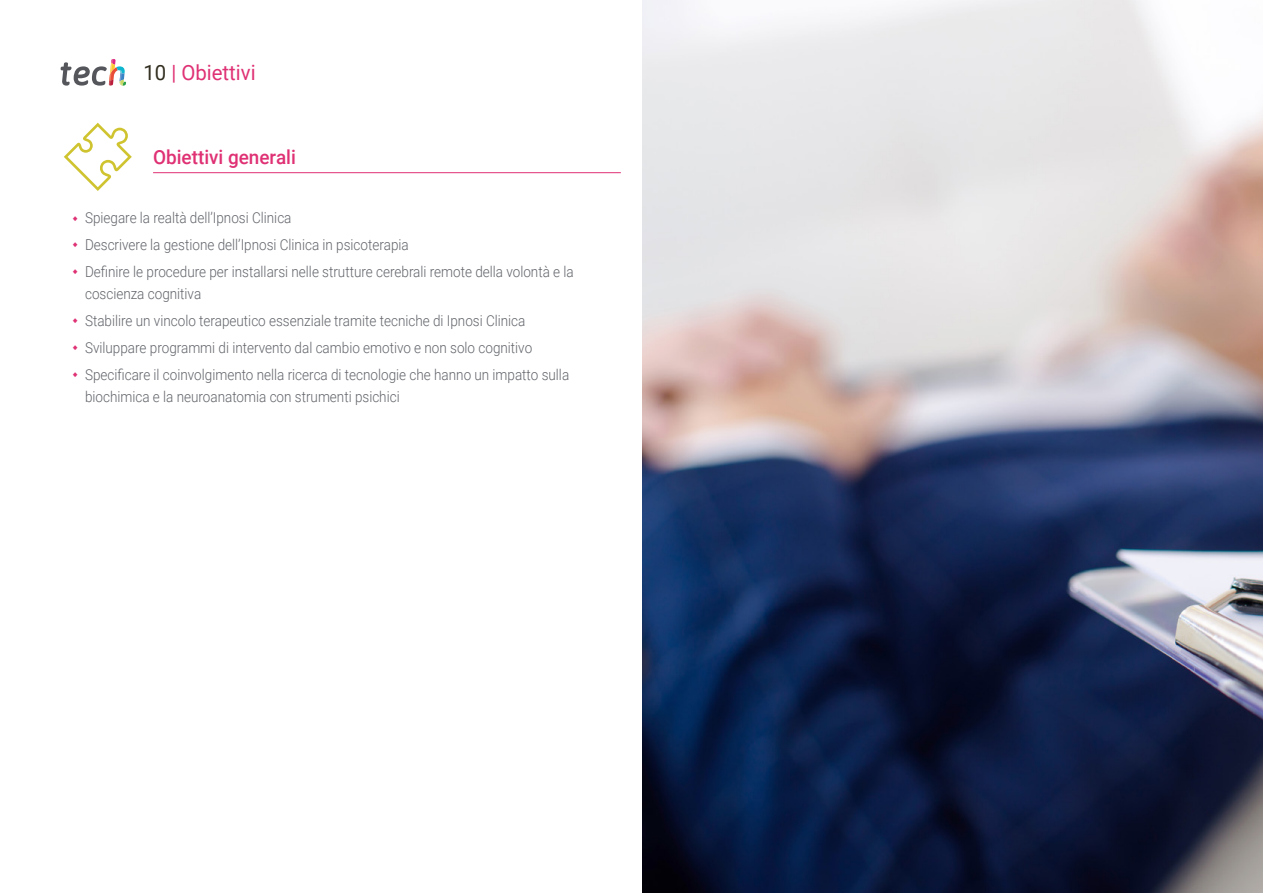
<style>
.page{position:relative;width:1263px;height:893px;background:#fff}
.page>*{position:absolute;margin:0;border:0;box-sizing:border-box;transform-origin:0 0}
.t1{font:21px "Roboto";color:#df3174}
.t2{font:500 19.5px "Roboto";color:#df3174}
.t3{font:300 15px/26.7px "Roboto";color:#61646a;scale:.9 1}
.s1{color:#312e20}
</style>
<div class="page">
<hr style="left:153px;top:172px;width:468px;height:1px;background:#df3174">
<svg style="left:64px;top:123px;width:68px;height:68px"></svg>
<img style="left:642px;top:0;width:621px;height:893px">
<svg style="left:61px;top:59px;width:65px;height:27px"></svg>
<h1 class="t1" style="left:144px;top:57px;width:114px"><span class="s1">10</span> | Obiettivi</h1>
<h2 class="t2" style="left:153px;top:144px;width:144px">Obiettivi generali</h2>
<p class="t3" style="left:85px;top:204px;width:544px">Spiegare la realtà dell’Ipnosi Clinica<br>Descrivere la gestione dell’Ipnosi Clinica in psicoterapia<br>Definire le procedure per installarsi nelle strutture cerebrali remote della volontà e la</p>
<p class="t3" style="left:85px;top:280px;width:539px">coscienza cognitiva<br>Stabilire un vincolo terapeutico essenziale tramite tecniche di Ipnosi Clinica Sviluppare programmi di intervento dal cambio emotivo e non solo cognitivo Specificare il coinvolgimento nella ricerca di tecnologie che hanno un impatto sulla</p>
<p class="t3" style="left:85px;top:383px;width:351px">biochimica e la neuroanatomia con strumenti psichici</p>
</div>
